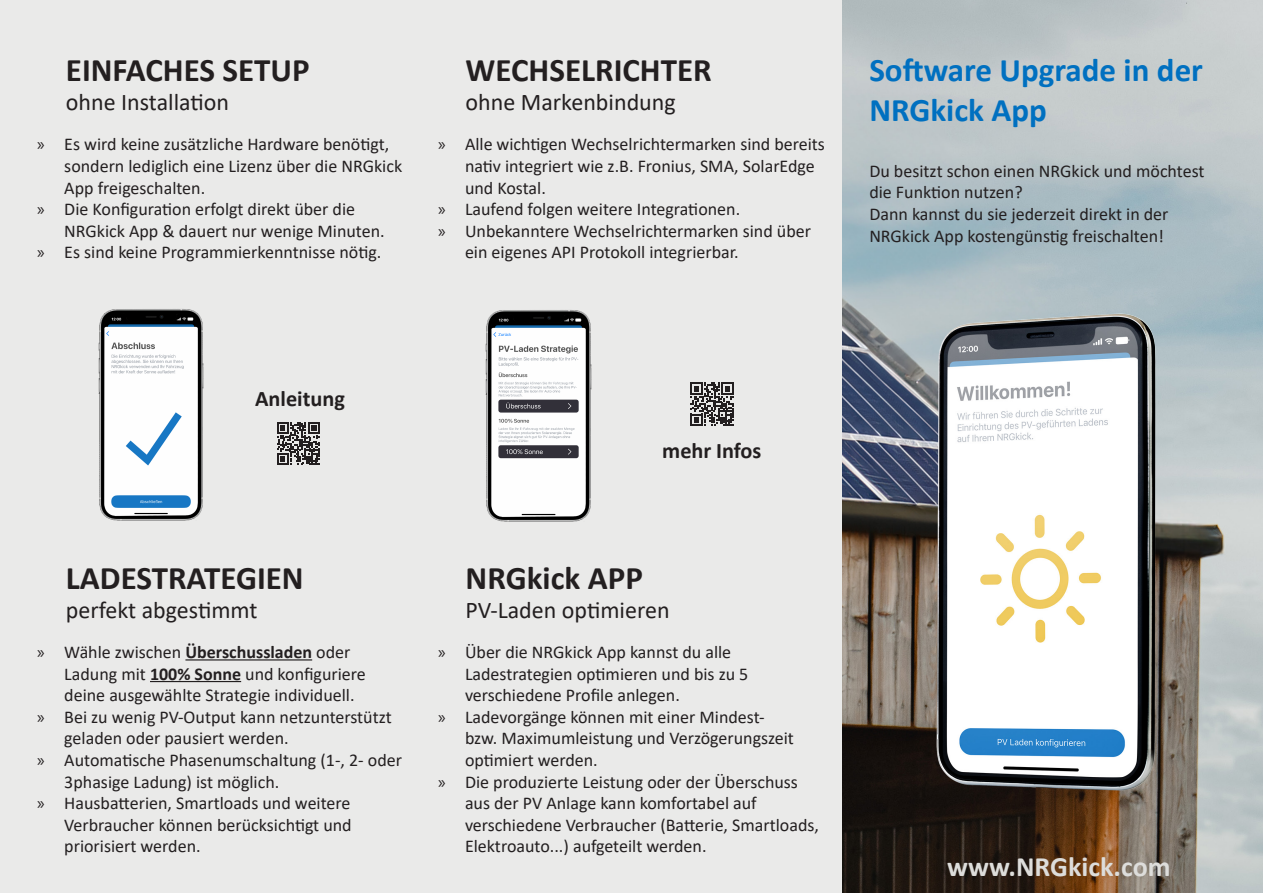
<style>
.page{position:relative;width:1263px;height:893px;background:#fff}
.page>*{position:absolute;margin:0;border:0;box-sizing:border-box;transform-origin:0 0}
.t1{font:700 33px "Calibri";color:#231f20}
.t2{font:700 33px/39.6px "Calibri";color:#0070c0}
.t3{font:700 28.05px "Calibri";color:#dddddb}
.t4{font:24px "Calibri";color:#231f20}
.t5{font:700 22.2px "Calibri";color:#231f20}
.Fließtext{font:18px/21.6px "Calibri";color:#231f20}
.s1{font-family:"Myriad Pro"}
.s2{font-weight:700}
</style>
<div class="page">
<img style="left:842px;top:0;width:421px;height:893px">
<div style="left:0;top:0;width:842px;height:893px;background:#eaeae9"></div>
<hr style="left:185px;top:659px;width:127px;height:1px;background:#231f20">
<hr style="left:150px;top:681px;width:91px;height:1px;background:#231f20">
<img style="left:842px;top:254px;width:421px;height:622px">
<img style="left:98px;top:309px;width:106px;height:212px">
<svg style="left:277px;top:422px;width:43px;height:43px"></svg>
<svg style="left:690px;top:383px;width:43px;height:43px"></svg>
<img style="left:485px;top:310px;width:107px;height:212px">
<h1 class="t1" style="left:66px;top:47px;width:245px">EINFACHES SETUP</h1>
<h1 class="t4" style="left:66px;top:86px;width:165px">ohne Installation</h1>
<p class="Fließtext" style="left:64px;top:133px;width:339px;text-indent:-27px"><span class="s1">»</span> Es wird keine zusätzliche Hardware benötigt, sondern lediglich eine Lizenz über die NRGkick<br>App freigeschalten.</p>
<p class="Fließtext" style="left:64px;top:198px;width:322px;text-indent:-27px"><span class="s1">»</span> Die Konfiguration erfolgt direkt über die<br>NRGkick App &amp; dauert nur wenige Minuten.</p>
<p class="Fließtext" style="left:37px;top:241px;width:346px"><span class="s1">»</span> Es sind keine Programmierkenntnisse nötig.</p>
<h2 class="t1" style="left:466px;top:47px;width:248px">WECHSELRICHTER</h2>
<h2 class="t4" style="left:466px;top:86px;width:212px">ohne Markenbindung</h2>
<p class="Fließtext" style="left:465px;top:133px;width:361px;text-indent:-27px"><span class="s1">»</span> Alle wichtigen Wechselrichtermarken sind bereits nativ integriert wie z.B. Fronius, SMA, SolarEdge und Kostal.</p>
<p class="Fließtext" style="left:438px;top:198px;width:304px"><span class="s1">»</span> Laufend folgen weitere Integrationen.</p>
<p class="Fließtext" style="left:465px;top:220px;width:348px;text-indent:-27px"><span class="s1">»</span> Unbekanntere Wechselrichtermarken sind über ein eigenes API Protokoll integrierbar.</p>
<p class="t2" style="left:869px;top:50px;width:335px">Software Upgrade in der<br>NRGkick App</p>
<p class="Fließtext" style="left:869px;top:160px;width:337px">Du besitzt schon einen NRGkick und möchtest die Funktion nutzen?</p>
<p class="Fließtext" style="left:869px;top:203px;width:301px">Dann kannst du sie jederzeit direkt in der<br>NRGkick App kostengünstig freischalten!</p>
<p class="t5" style="left:255px;top:383px;width:91px">Anleitung</p>
<p class="t5" style="left:662px;top:435px;width:101px">mehr Infos</p>
<p class="t1" style="left:66px;top:555px;width:239px">LADESTRATEGIEN</p>
<p class="t4" style="left:66px;top:593px;width:193px">perfekt abgestimmt</p>
<p class="Fließtext" style="left:64px;top:641px;width:303px;text-indent:-27px"><span class="s1">»</span> Wähle zwischen <span class="s2">Überschussladen</span> oder<br>Ladung mit <span class="s2">100% Sonne</span> und konfiguriere deine ausgewählte Strategie individuell.</p>
<p class="Fließtext" style="left:64px;top:705px;width:329px;text-indent:-27px"><span class="s1">»</span> Bei zu wenig PV-Output kann netzunterstützt geladen oder pausiert werden.</p>
<p class="Fließtext" style="left:64px;top:749px;width:339px;text-indent:-27px"><span class="s1">»</span> Automatische Phasenumschaltung (1-, 2- oder<br>3phasige Ladung) ist möglich.</p>
<p class="Fließtext" style="left:64px;top:792px;width:289px;text-align:justify;text-indent:-27px"><span class="s1">»</span> Hausbatterien, Smartloads und weitere Verbraucher können berücksichtigt und priorisiert werden.</p>
<p class="t1" style="left:466px;top:555px;width:179px">NRGkick APP</p>
<p class="t4" style="left:466px;top:593px;width:205px">PV-Laden optimieren</p>
<p class="Fließtext" style="left:465px;top:641px;width:285px;text-indent:-27px"><span class="s1">»</span> Über die NRGkick App kannst du alle<br>Ladestrategien optimieren und bis zu 5 verschiedene Profile anlegen.</p>
<p class="Fließtext" style="left:465px;top:705px;width:330px;text-indent:-27px"><span class="s1">»</span> Ladevorgänge können mit einer Mindest&shy;bzw. Maximumleistung und Verzögerungszeit optimiert werden.</p>
<p class="Fließtext" style="left:465px;top:770px;width:355px;text-indent:-27px"><span class="s1">»</span> Die produzierte Leistung oder der Überschuss aus der PV Anlage kann komfortabel auf verschiedene Verbraucher (Batterie, Smartloads, Elektroauto...) aufgeteilt werden.</p>
<p class="t3" style="left:947px;top:847px;width:225px">www.NRGkick.com</p>
</div>
